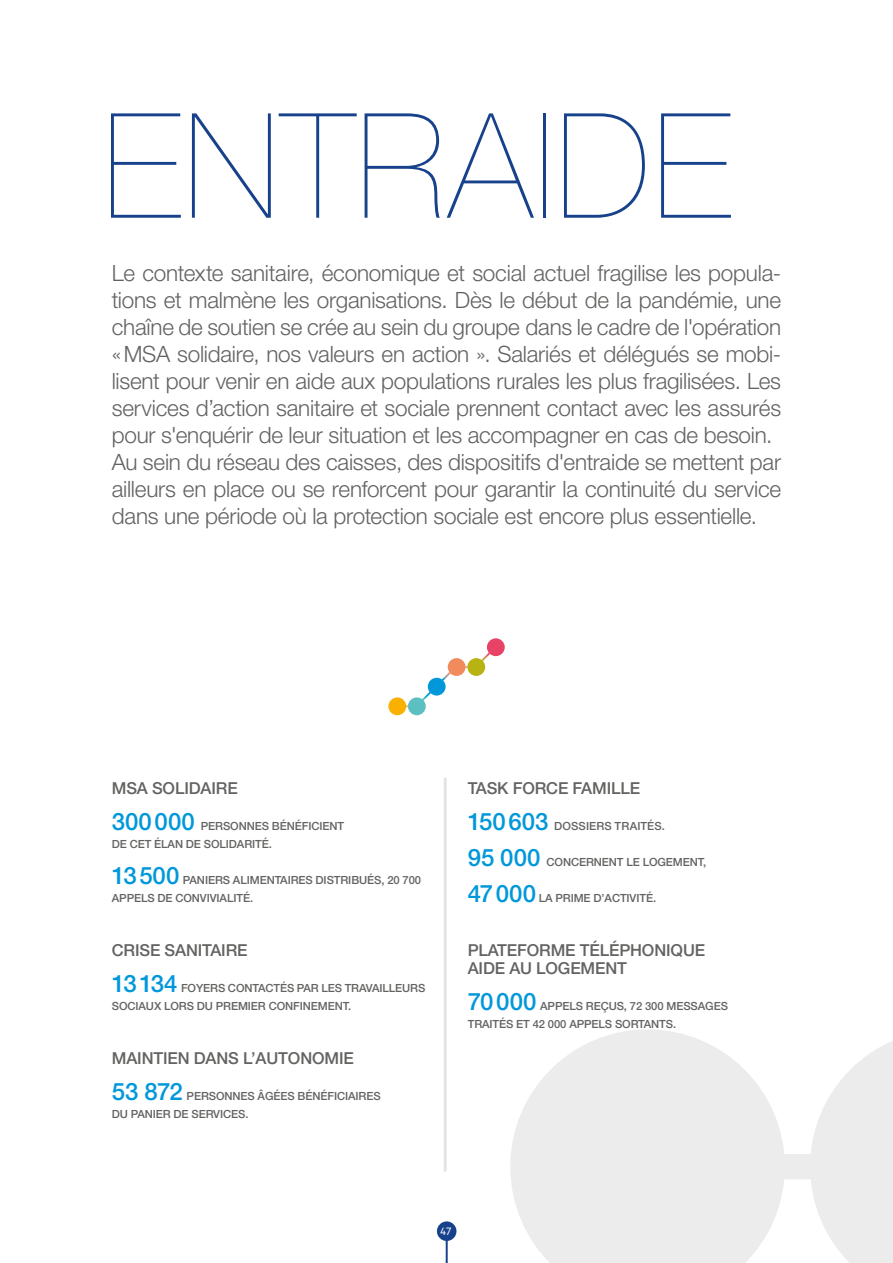
<style>
.page{position:relative;width:893px;height:1263px;background:#fff}
.page>*{position:absolute;margin:0;border:0;box-sizing:border-box;transform-origin:0 0}
.t1{font:200 146.1px "Helvetica Neue LT";letter-spacing:.015em;color:#17428b}
.t2{font:300 22.5px/27px "Helvetica Neue LT";letter-spacing:-.01em;color:#636362}
.t3{font:500 16.5px/18px "Helvetica Neue LT";letter-spacing:-.01em;color:#636362}
.t4{font:12px "Metric";color:#fff}
.t5{font:500 11.25px/18px "Helvetica Neue LT";letter-spacing:-.01em;color:#636362}
.t6{font:500 11.25px "Helvetica Neue LT";letter-spacing:.01em;color:#636362}
.s1{font-size:24px;color:#0098da}
</style>
<div class="page">
<hr style="left:444px;top:778px;width:3px;height:393px;background:#e3e3e3">
<hr style="left:446px;top:1235px;width:2px;height:28px;background:#17428b">
<div style="left:437px;top:1221px;width:19px;height:20px;background:#17428b;border-radius:50%"></div>
<div style="left:781px;top:1154px;width:34px;height:25px;background:#ececec"></div>
<svg style="left:811px;top:1041px;width:82px;height:222px"></svg>
<svg style="left:510px;top:1029px;width:274px;height:234px"></svg>
<svg style="left:422px;top:690px;width:11px;height:10px"></svg>
<svg style="left:440px;top:670px;width:12px;height:12px"></svg>
<svg style="left:479px;top:650px;width:12px;height:12px"></svg>
<div style="left:487px;top:638px;width:18px;height:18px;background:#e84267;border-radius:50%"></div>
<div style="left:467px;top:658px;width:18px;height:18px;background:#b8b213;border-radius:50%"></div>
<div style="left:428px;top:678px;width:18px;height:17px;background:#0098da;border-radius:50%"></div>
<div style="left:408px;top:697px;width:18px;height:18px;background:#5cbfc1;border-radius:50%"></div>
<div style="left:388px;top:697px;width:18px;height:18px;background:#f9b000;border-radius:50%"></div>
<div style="left:448px;top:658px;width:18px;height:18px;background:#f18b5c;border-radius:50%"></div>
<h1 class="t1" style="left:103px;top:82px;width:630px">ENTRAIDE</h1>
<p class="t2" style="left:112px;top:259px;width:671px">Le contexte sanitaire, économique et social actuel fragilise les popula&shy;tions et malmène les organisations. Dès le début de la pandémie, une chaîne de soutien se crée au sein du groupe dans le cadre de l'opération «MSA solidaire, nos valeurs en action ». Salariés et délégués se mobi&shy;lisent pour venir en aide aux populations rurales les plus fragilisées. Les services d’action sanitaire et sociale prennent contact avec les assurés pour s'enquérir de leur situation et les accompagner en cas de besoin.<br>Au sein du réseau des caisses, des dispositifs d'entraide se mettent par ailleurs en place ou se renforcent pour garantir la continuité du service dans une période où la protection sociale est encore plus essentielle.</p>
<p class="t3" style="left:112px;top:779px;width:127px">MSA SOLIDAIRE</p>
<p class="t5" style="left:112px;top:817px;width:234px"><span class="s1">300000</span> PERSONNES BÉNÉFICIENT<br>DE CET ÉLAN DE SOLIDARITÉ.</p>
<p class="t5" style="left:112px;top:871px;width:311px"><span class="s1">13500</span> PANIERS ALIMENTAIRES DISTRIBUÉS, 20 700<br>APPELS DE CONVIVIALITÉ.</p>
<p class="t3" style="left:112px;top:941px;width:137px">CRISE SANITAIRE</p>
<p class="t5" style="left:112px;top:979px;width:315px"><span class="s1">13134</span> FOYERS CONTACTÉS PAR LES TRAVAILLEURS<br>SOCIAUX LORS DU PREMIER CONFINEMENT.</p>
<p class="t3" style="left:112px;top:1049px;width:244px">MAINTIEN DANS L’AUTONOMIE</p>
<p class="t5" style="left:112px;top:1087px;width:270px"><span class="s1">53 872</span> PERSONNES ÂGÉES BÉNÉFICIAIRES<br>DU PANIER DE SERVICES.</p>
<p class="t3" style="left:468px;top:779px;width:174px">TASK FORCE FAMILLE</p>
<p class="t6" style="left:468px;top:819px;width:199px"><span class="s1">150603</span> DOSSIERS TRAITÉS.</p>
<p class="t5" style="left:468px;top:853px;width:240px"><span class="s1">95 000</span> CONCERNENT LE LOGEMENT,</p>
<p class="t5" style="left:468px;top:889px;width:190px"><span class="s1">47000</span> LA PRIME D’ACTIVITÉ.</p>
<p class="t3" style="left:468px;top:941px;width:239px">PLATEFORME TÉLÉPHONIQUE<br>AIDE AU LOGEMENT</p>
<p class="t5" style="left:468px;top:997px;width:262px"><span class="s1">70000</span> APPELS REÇUS, 72 300 MESSAGES<br>TRAITÉS ET 42 000 APPELS SORTANTS.</p>
<p class="t4" style="left:440px;top:1224px;width:13px">47</p>
</div>
